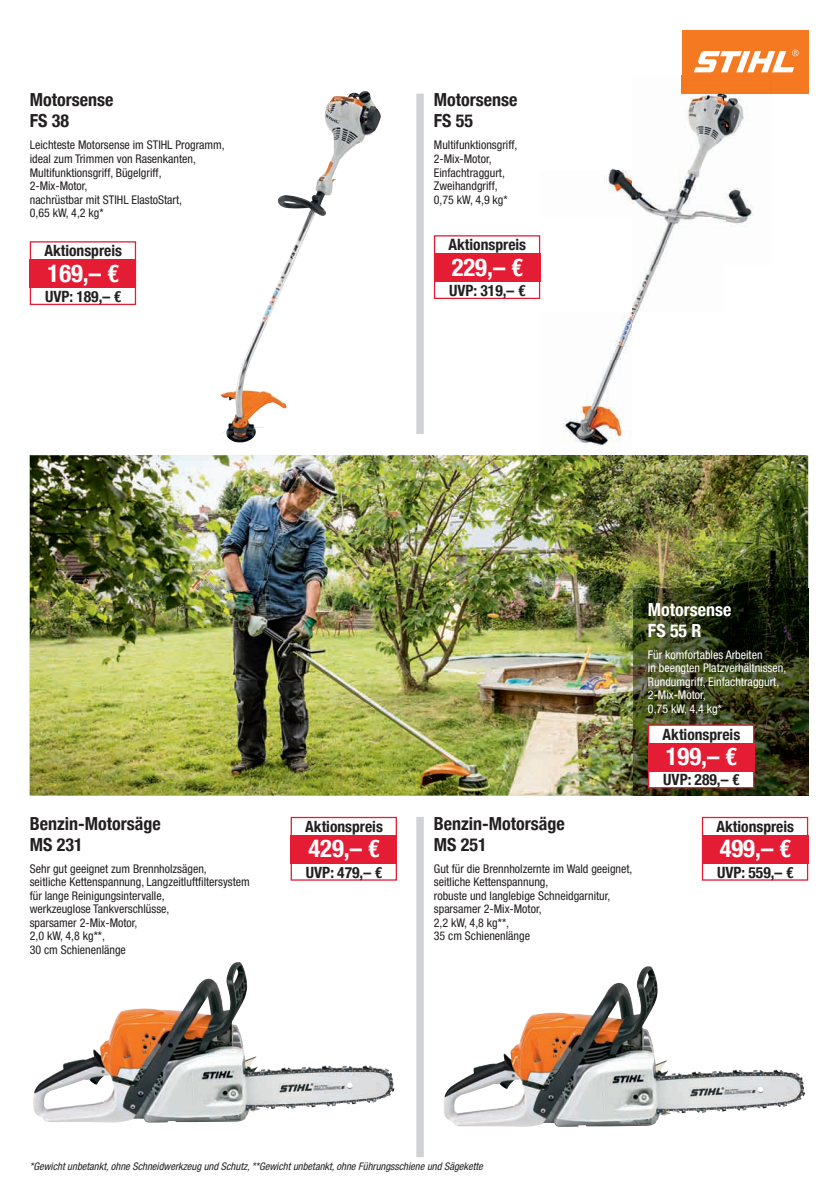
<style>
.page{position:relative;width:838px;height:1187px;background:#fff}
.page>*{position:absolute;margin:0;border:0;box-sizing:border-box;transform-origin:0 0}
.t1{font:700 condensed 24.6px "Helvetica Neue";color:#fff}
.t2{font:700 condensed 18px/21px "Helvetica Neue";color:#231f20}
.t3{font:700 condensed 18px/21px "Helvetica Neue";color:#fff}
.t4{font:700 condensed 15.6px "Helvetica Neue";color:#231f20}
.t5{font:condensed 12px/13.5px "Helvetica Neue";color:#231f20}
.t6{font:condensed 12px/13.5px "Helvetica Neue";color:#fff}
.t7{font:italic condensed 10.5px "Helvetica Neue";color:#231f20}
</style>
<div class="page">
<div style="left:416px;top:94px;width:8px;height:340px;background:#d1d2d4"></div>
<div style="left:416px;top:816px;width:8px;height:341px;background:#d1d2d4"></div>
<img style="left:30px;top:455px;width:778px;height:340px">
<div style="left:682px;top:30px;width:126px;height:64px;background:#f47921"></div>
<svg style="left:694px;top:50px;width:104px;height:22px"></svg>
<img style="left:220px;top:92px;width:141px;height:351px">
<img style="left:540px;top:75px;width:185px;height:373px">
<img style="left:725px;top:94px;width:29px;height:133px">
<img style="left:540px;top:455px;width:231px;height:4px">
<img style="left:682px;top:75px;width:43px;height:19px">
<img style="left:634px;top:588px;width:174px;height:207px">
<div style="left:30px;top:241px;width:106px;height:64px;border:1px solid #e41d35"></div>
<div style="left:30px;top:259px;width:106px;height:29px;background:#e41d35"></div>
<div style="left:434px;top:235px;width:106px;height:64px;border:1px solid #e41d35"></div>
<div style="left:434px;top:253px;width:106px;height:29px;background:#e41d35"></div>
<div style="left:648px;top:725px;width:105px;height:62px;background:#fff"></div>
<div style="left:648px;top:724px;width:106px;height:64px;border:1px solid #e41d35"></div>
<div style="left:648px;top:742px;width:106px;height:29px;background:#e41d35"></div>
<img style="left:33px;top:962px;width:247px;height:160px">
<img style="left:443px;top:966px;width:247px;height:160px">
<div style="left:291px;top:816px;width:106px;height:64px;border:1px solid #e41d35"></div>
<div style="left:291px;top:835px;width:106px;height:28px;background:#e41d35"></div>
<div style="left:702px;top:816px;width:106px;height:64px;border:1px solid #e41d35"></div>
<div style="left:702px;top:835px;width:106px;height:28px;background:#e41d35"></div>
<h2 class="t2" style="left:30px;top:88px;width:85px">Motorsense<br>FS 38</h2>
<p class="t5" style="left:30px;top:138px;width:196px">Leichteste Motorsense im STIHL Programm, ideal zum Trimmen von Rasenkanten,<br>Multifunktionsgriff, Bügelgriff,<br>2-Mix-Motor,<br>nachrüstbar mit STIHL ElastoStart,<br>0,65 kW, 4,2 kg*</p>
<h3 class="t4" style="left:44px;top:238px;width:79px">Aktionspreis</h3>
<h1 class="t1" style="left:48px;top:252px;width:73px">169,– €</h1>
<h3 class="t4" style="left:45px;top:283px;width:78px">UVP: 189,– €</h3>
<h2 class="t2" style="left:434px;top:88px;width:85px">Motorsense<br>FS 55</h2>
<p class="t5" style="left:434px;top:138px;width:85px">Multifunktionsgriff,<br>2-Mix-Motor,<br>Einfachtraggurt,<br>Zweihandgriff,<br>0,75 kW, 4,9 kg*</p>
<h3 class="t4" style="left:448px;top:232px;width:79px">Aktionspreis</h3>
<h1 class="t1" style="left:451px;top:246px;width:73px">229,– €</h1>
<h3 class="t4" style="left:449px;top:277px;width:78px">UVP: 319,– €</h3>
<h2 class="t2" style="left:30px;top:811px;width:132px">Benzin-Motorsäge<br>MS 231</h2>
<p class="t5" style="left:30px;top:861px;width:222px">Sehr gut geeignet zum Brennholzsägen,<br>seitliche Kettenspannung, Langzeitluftfiltersystem für lange Reinigungsintervalle,<br>werkzeuglose Tankverschlüsse,<br>sparsamer 2-Mix-Motor,<br>2,0 kW, 4,8 kg**,<br>30 cm Schienenlänge</p>
<h3 class="t4" style="left:305px;top:813px;width:79px">Aktionspreis</h3>
<h1 class="t1" style="left:308px;top:828px;width:73px">429,– €</h1>
<h3 class="t4" style="left:306px;top:858px;width:78px">UVP: 479,– €</h3>
<h2 class="t2" style="left:434px;top:811px;width:132px">Benzin-Motorsäge<br>MS 251</h2>
<p class="t5" style="left:434px;top:861px;width:200px">Gut für die Brennholzernte im Wald geeignet, seitliche Kettenspannung,<br>robuste und langlebige Schneidgarnitur, sparsamer 2-Mix-Motor,<br>2,2 kW, 4,8 kg**,<br>35 cm Schienenlänge</p>
<h2 class="t3" style="left:648px;top:597px;width:85px">Motorsense<br>FS 55 R</h2>
<p class="t6" style="left:648px;top:647px;width:140px">Für komfortables Arbeiten<br>in beengten Platzverhältnissen,<br>Rundumgriff, Einfachtraggurt,<br>2-Mix-Motor,<br>0,75 kW, 4,4 kg*</p>
<h3 class="t4" style="left:662px;top:721px;width:79px">Aktionspreis</h3>
<h1 class="t1" style="left:666px;top:735px;width:73px">199,– €</h1>
<h3 class="t4" style="left:663px;top:766px;width:78px">UVP: 289,– €</h3>
<h3 class="t4" style="left:716px;top:813px;width:79px">Aktionspreis</h3>
<h1 class="t1" style="left:719px;top:828px;width:73px">499,– €</h1>
<h3 class="t4" style="left:717px;top:858px;width:78px">UVP: 559,– €</h3>
<p class="t7" style="left:30px;top:1159px;width:455px">*Gewicht unbetankt, ohne Schneidwerkzeug und Schutz, **Gewicht unbetankt, ohne Führungsschiene und Sägekette</p>
</div>
